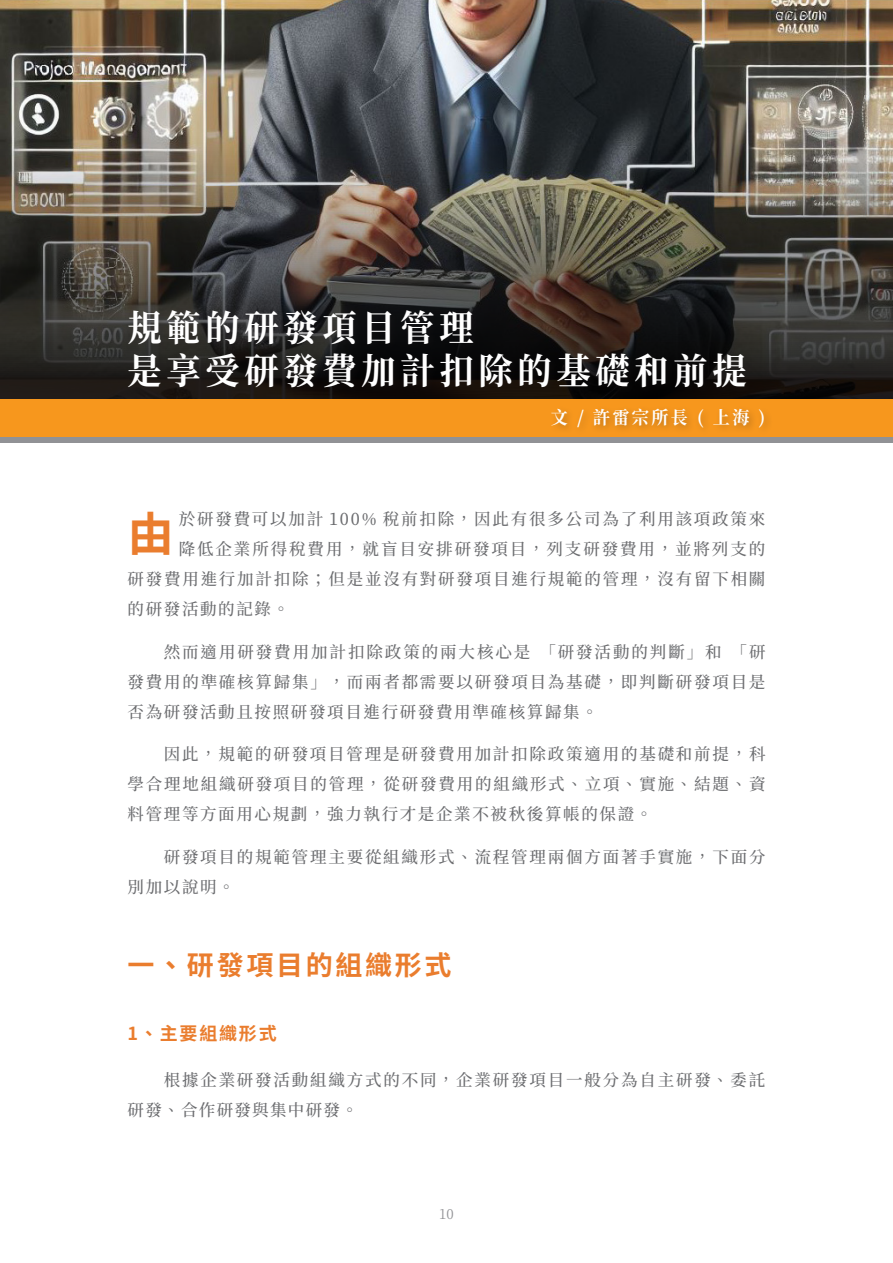
<style>
.page{position:relative;width:893px;height:1263px;background:#fff}
.page>*{position:absolute;margin:0;border:0;box-sizing:border-box;transform-origin:0 0}
.德安-首字放大{font:700 46.5px "Taipei Sans TC Beta";color:#ea7d2e}
.德安-章節大標題{font:700 36px/43.2px "Source Han Serif TW";letter-spacing:.14em;color:#fff;scale:.95 1}
.德安-大項目標題{font:700 27px "Source Han Sans TC";letter-spacing:.1em;color:#ea7d2e}
.德安-章節作者{font:700 18px "Source Han Serif TW";letter-spacing:.14em;color:#fff;scale:.95 1}
.德安-中項目列點首行凸排{font:700 18px "Source Han Sans TC";letter-spacing:.1em;color:#ea7d2e}
.德安-一般內文{font:500 16.5px/30px "Source Han Serif TW";letter-spacing:.11em;color:#6c6d70;text-align:justify}
.德安-首字放大-2{font:500 16.5px "Source Han Serif TW";letter-spacing:.11em;color:#6c6d70}
.t1{font:13.5px "Noto Serif CJ Ktc";color:#919295}
</style>
<div class="page">
<img style="left:0;top:0;width:893px;height:400px">
<div style="left:0;top:400px;width:893px;height:37px;background:#f7971d"></div>
<div style="left:0;top:437px;width:893px;height:5px;background:#919295"></div>
<div style="left:124px;top:306px;width:649px;height:130px;background:#231f20;opacity:.3"></div>
<p class="德安-章節大標題" style="left:128px;top:307px;width:653px">規範的研發項目管理<br>是享受研發費加計扣除的基礎和前提</p>
<p class="德安-章節作者" style="left:551px;top:407px;width:227px">文 / 許雷宗所長 ( 上海 )</p>
<p class="德安-首字放大" style="left:128px;top:508px;width:48px">由</p>
<p class="德安-首字放大-2" style="left:179px;top:509px;width:588px">於研發費可以加計 100% 稅前扣除，因此有很多公司為了利用該項政策來</p>
<p class="德安-首字放大-2" style="left:179px;top:539px;width:588px">降低企業所得稅費用，就盲目安排研發項目，列支研發費用，並將列支的</p>
<p class="德安-首字放大-2" style="left:128px;top:569px;width:639px">研發費用進行加計扣除；但是並沒有對研發項目進行規範的管理，沒有留下相關</p>
<p class="德安-首字放大-2" style="left:128px;top:599px;width:163px">的研發活動的記錄。</p>
<p class="德安-一般內文" style="left:128px;top:637px;width:639px;text-indent:36px">然而適用研發費用加計扣除政策的兩大核心是 「研發活動的判斷」和 「研發費用的準確核算歸集」，而兩者都需要以研發項目為基礎，即判斷研發項目是否為研發活動且按照研發項目進行研發費用準確核算歸集。</p>
<p class="德安-一般內文" style="left:128px;top:740px;width:639px;text-indent:36px">因此，規範的研發項目管理是研發費用加計扣除政策適用的基礎和前提，科學合理地組織研發項目的管理，從研發費用的組織形式、立項、實施、結題、資料管理等方面用心規劃，強力執行才是企業不被秋後算帳的保證。</p>
<p class="德安-一般內文" style="left:128px;top:842px;width:639px;text-indent:36px">研發項目的規範管理主要從組織形式、流程管理兩個方面著手實施，下面分別加以說明。</p>
<p class="德安-大項目標題" style="left:128px;top:950px;width:325px">一、研發項目的組織形式</p>
<p class="德安-中項目列點首行凸排" style="left:128px;top:1023px;width:151px">1、主要組織形式</p>
<p class="德安-一般內文" style="left:128px;top:1066px;width:639px;text-indent:36px">根據企業研發活動組織方式的不同，企業研發項目一般分為自主研發、委託研發、合作研發與集中研發。</p>
<p class="t1" style="left:439px;top:1206px;width:16px">10</p>
</div>
